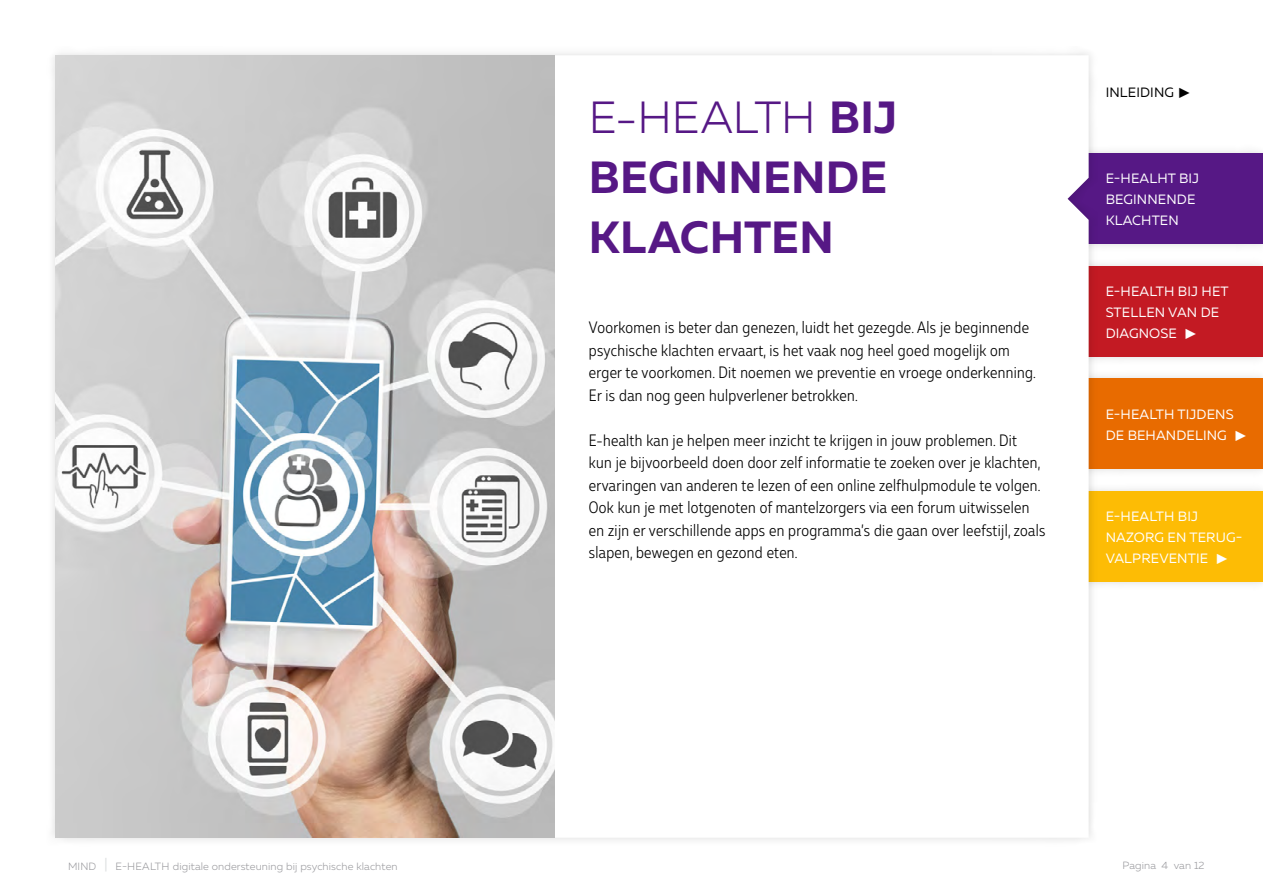
<style>
.page{position:relative;width:1263px;height:893px;background:#fff}
.page>*{position:absolute;margin:0;border:0;box-sizing:border-box;transform-origin:0 0}
.t1{font:700 45px/60px "Muller";letter-spacing:.005em;color:#561885}
.t2{font:300 16.5px/22.5px "Muller Narrow";letter-spacing:.02em;color:#000}
.t3{font:13.5px/21px "Muller";letter-spacing:.01em;color:#fff}
.t4{font:13.5px "Muller";letter-spacing:.01em;color:#000}
.t5{font:300 10.5px "Muller";letter-spacing:.01em;color:#98989c}
.s1{font-weight:300}
.s2{font-size:15px;color:#d8dbdc}
</style>
<div class="page">
<div style="left:1075px;top:482px;width:188px;height:109px;background:#faf9f9"></div>
<div style="left:1084px;top:491px;width:179px;height:90px;background:#fdbc05"></div>
<div style="left:1075px;top:370px;width:188px;height:108px;background:#000;opacity:.15"></div>
<div style="left:1084px;top:379px;width:179px;height:90px;background:#e86b00"></div>
<div style="left:1075px;top:257px;width:188px;height:109px;background:#f9f9f9"></div>
<div style="left:1084px;top:266px;width:179px;height:90px;background:#c31a23"></div>
<div style="left:1058px;top:145px;width:205px;height:108px;background:#000;opacity:.15"></div>
<div style="left:1067px;top:154px;width:196px;height:90px;background:#561885"></div>
<div style="left:46px;top:46px;width:1052px;height:801px;background:#000;opacity:.15"></div>
<svg style="left:555px;top:55px;width:534px;height:783px"></svg>
<img style="left:55px;top:55px;width:500px;height:783px">
<h1 class="t1" style="left:589px;top:87px;width:310px"><span class="s1">E-HEALTH</span> BIJ<br>BEGINNENDE<br>KLACHTEN</h1>
<p class="t2" style="left:589px;top:316px;width:448px">Voorkomen is beter dan genezen, luidt het gezegde. Als je beginnende psychische klachten ervaart, is het vaak nog heel goed mogelijk om erger te voorkomen. Dit noemen we preventie en vroege onderkenning.<br>Er is dan nog geen hulpverlener betrokken.</p>
<p class="t2" style="left:589px;top:429px;width:458px">E-health kan je helpen meer inzicht te krijgen in jouw problemen. Dit<br>kun je bijvoorbeeld doen door zelf informatie te zoeken over je klachten, ervaringen van anderen te lezen of een online zelfhulpmodule te volgen.<br>Ook kun je met lotgenoten of mantelzorgers via een forum uitwisselen en zijn er verschillende apps en programma’s die gaan over leefstijl, zoals slapen, bewegen en gezond eten.</p>
<p class="t4" style="left:1106px;top:84px;width:87px">INLEIDING ✓</p>
<p class="t3" style="left:1106px;top:168px;width:95px">E-HEALHT BIJ<br>BEGINNENDE<br>KLACHTEN</p>
<p class="t3" style="left:1106px;top:280px;width:124px">E-HEALTH BIJ HET<br>STELLEN VAN DE<br>DIAGNOSE ✓</p>
<p class="t3" style="left:1106px;top:403px;width:144px">E-HEALTH TIJDENS<br>DE BEHANDELING ✓</p>
<p class="t3" style="left:1106px;top:505px;width:138px">E-HEALTH BIJ<br>NAZORG EN TERUG-<br>VALPREVENTIE ✓</p>
<p class="t5" style="left:68px;top:860px;width:331px">MIND <span class="s2">|</span> E-HEALTH digitale ondersteuning bij psychische klachten</p>
<p class="t5" style="left:1123px;top:859px;width:83px">Pagina 4 van 12</p>
</div>
